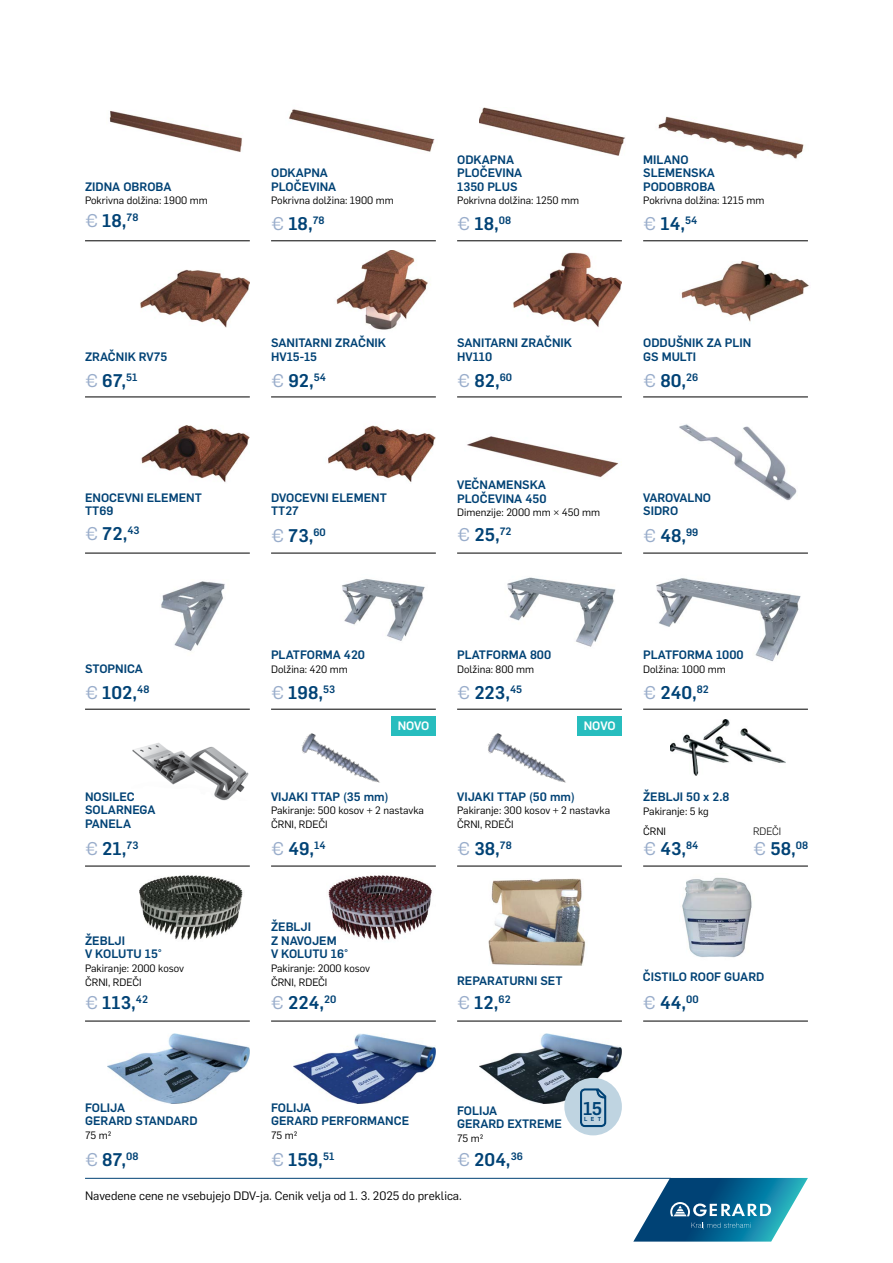
<style>
.page{position:relative;width:893px;height:1263px;background:#fff}
.page>*{position:absolute;margin:0;border:0;box-sizing:border-box;transform-origin:0 0}
.t1{font:500 18.15px "Flama";color:#004275}
.t2{font:500 18px "Flama";color:#004275}
.t3{font:500 12px/13.5px "Flama";color:#004275}
.t4{font:12px "Flama";color:#000}
.t5{font:500 12px "Flama";letter-spacing:-.015em;color:#fff}
.t6{font:10.5px/13.5px "Flama";color:#000}
.t7{font:300 10.5px "Flama";color:#000}
.t8{font:500 10.5px "Flama";color:#004275}
.t9{font:500 5.7px "Flama";color:#004275}
.s1{font-weight:400;color:#99adcb}
</style>
<div class="page">
<img style="left:161px;top:581px;width:64px;height:70px">
<hr style="left:85px;top:709px;width:165px;height:1px;background:#000">
<hr style="left:85px;top:1021px;width:165px;height:1px;background:#000">
<hr style="left:85px;top:866px;width:165px;height:1px;background:#000">
<img style="left:342px;top:579px;width:83px;height:62px">
<hr style="left:271px;top:709px;width:165px;height:1px;background:#000">
<hr style="left:271px;top:1021px;width:165px;height:1px;background:#000">
<hr style="left:271px;top:866px;width:165px;height:1px;background:#000">
<img style="left:507px;top:577px;width:109px;height:70px">
<hr style="left:457px;top:709px;width:165px;height:1px;background:#000">
<hr style="left:457px;top:1021px;width:165px;height:1px;background:#000">
<hr style="left:643px;top:1021px;width:165px;height:1px;background:#000">
<hr style="left:457px;top:866px;width:165px;height:1px;background:#000">
<img style="left:656px;top:578px;width:145px;height:84px">
<hr style="left:643px;top:709px;width:165px;height:1px;background:#000">
<hr style="left:643px;top:866px;width:165px;height:1px;background:#000">
<img style="left:289px;top:109px;width:146px;height:43px">
<hr style="left:85px;top:397px;width:165px;height:1px;background:#000">
<img style="left:480px;top:108px;width:145px;height:48px">
<hr style="left:271px;top:397px;width:165px;height:1px;background:#000">
<img style="left:658px;top:116px;width:146px;height:43px">
<hr style="left:457px;top:397px;width:165px;height:1px;background:#000">
<img style="left:140px;top:269px;width:110px;height:59px">
<hr style="left:643px;top:397px;width:165px;height:1px;background:#000">
<hr style="left:85px;top:240px;width:165px;height:1px;background:#000">
<hr style="left:271px;top:240px;width:165px;height:1px;background:#000">
<img style="left:467px;top:436px;width:152px;height:42px">
<hr style="left:457px;top:240px;width:165px;height:1px;background:#000">
<img style="left:109px;top:110px;width:133px;height:42px">
<hr style="left:643px;top:240px;width:165px;height:1px;background:#000">
<img style="left:132px;top:743px;width:117px;height:58px">
<img style="left:679px;top:424px;width:118px;height:77px">
<img style="left:670px;top:719px;width:116px;height:56px">
<img style="left:336px;top:251px;width:95px;height:79px">
<img style="left:513px;top:252px;width:109px;height:76px">
<img style="left:681px;top:261px;width:128px;height:61px">
<hr style="left:85px;top:553px;width:165px;height:1px;background:#000">
<hr style="left:271px;top:553px;width:165px;height:1px;background:#000">
<img style="left:328px;top:425px;width:108px;height:57px">
<hr style="left:457px;top:553px;width:165px;height:1px;background:#000">
<hr style="left:643px;top:553px;width:165px;height:1px;background:#000">
<img style="left:328px;top:875px;width:104px;height:65px">
<hr style="left:85px;top:1178px;width:586px;height:1px;background:#004275">
<svg style="left:633px;top:1178px;width:175px;height:63px"></svg>
<img style="left:139px;top:875px;width:104px;height:65px">
<img style="left:107px;top:1033px;width:143px;height:71px">
<img style="left:293px;top:1033px;width:143px;height:71px">
<img style="left:479px;top:1033px;width:143px;height:71px">
<img style="left:141px;top:425px;width:109px;height:57px">
<img style="left:301px;top:733px;width:79px;height:50px">
<img style="left:488px;top:733px;width:78px;height:50px">
<div style="left:577px;top:716px;width:45px;height:20px;background:#27bdbe"></div>
<div style="left:391px;top:716px;width:45px;height:20px;background:#27bdbe"></div>
<img style="left:682px;top:877px;width:70px;height:81px">
<img style="left:488px;top:879px;width:97px;height:87px">
<div style="left:564px;top:1078px;width:58px;height:57px;background:#bfd4e1;border-radius:50%"></div>
<svg style="left:580px;top:1088px;width:27px;height:40px"></svg>
<p class="t3" style="left:85px;top:179px;width:88px">ZIDNA OBROBA</p>
<p class="t6" style="left:85px;top:193px;width:124px">Pokrivna dolžina: 1900 mm</p>
<h2 class="t2" style="left:85px;top:208px;width:55px"><span class="s1">€</span> 18,<sup>78</sup></h2>
<p class="t3" style="left:85px;top:349px;width:84px">ZRAČNIK RV75</p>
<h2 class="t2" style="left:85px;top:367px;width:54px"><span class="s1">€</span> 67,<sup>51</sup></h2>
<p class="t3" style="left:85px;top:490px;width:118px">ENOCEVNI ELEMENT<br>TT69</p>
<h2 class="t2" style="left:85px;top:520px;width:56px"><span class="s1">€</span> 72,<sup>43</sup></h2>
<p class="t3" style="left:85px;top:661px;width:59px">STOPNICA</p>
<h2 class="t2" style="left:85px;top:679px;width:66px"><span class="s1">€</span> 102,<sup>48</sup></h2>
<p class="t3" style="left:85px;top:789px;width:72px">NOSILEC<br>SOLARNEGA<br>PANELA</p>
<h2 class="t2" style="left:85px;top:835px;width:55px"><span class="s1">€</span> 21,<sup>73</sup></h2>
<p class="t3" style="left:271px;top:165px;width:67px">ODKAPNA<br>PLOČEVINA</p>
<p class="t6" style="left:271px;top:193px;width:124px">Pokrivna dolžina: 1900 mm</p>
<h2 class="t2" style="left:271px;top:211px;width:55px"><span class="s1">€</span> 18,<sup>78</sup></h2>
<p class="t3" style="left:457px;top:152px;width:67px">ODKAPNA<br>PLOČEVINA<br>1350 PLUS</p>
<p class="t6" style="left:457px;top:193px;width:124px">Pokrivna dolžina: 1250 mm</p>
<h2 class="t2" style="left:457px;top:211px;width:55px"><span class="s1">€</span> 18,<sup>08</sup></h2>
<p class="t3" style="left:643px;top:152px;width:73px">MILANO<br>SLEMENSKA<br>PODOBROBA</p>
<p class="t6" style="left:643px;top:193px;width:123px">Pokrivna dolžina: 1215 mm</p>
<h2 class="t2" style="left:643px;top:211px;width:56px"><span class="s1">€</span> 14,<sup>54</sup></h2>
<p class="t3" style="left:271px;top:335px;width:116px">SANITARNI ZRAČNIK<br>HV15-15</p>
<p class="t3" style="left:457px;top:335px;width:116px">SANITARNI ZRAČNIK<br>HV110</p>
<p class="t3" style="left:643px;top:335px;width:110px">ODDUŠNIK ZA PLIN<br>GS MULTI</p>
<h2 class="t2" style="left:271px;top:367px;width:56px"><span class="s1">€</span> 92,<sup>54</sup></h2>
<h2 class="t2" style="left:457px;top:367px;width:56px"><span class="s1">€</span> 82,<sup>60</sup></h2>
<h2 class="t2" style="left:643px;top:367px;width:57px"><span class="s1">€</span> 80,<sup>26</sup></h2>
<p class="t3" style="left:271px;top:490px;width:117px">DVOCEVNI ELEMENT<br>TT27</p>
<h2 class="t2" style="left:271px;top:523px;width:56px"><span class="s1">€</span> 73,<sup>60</sup></h2>
<p class="t3" style="left:457px;top:477px;width:91px">VEČNAMENSKA<br>PLOČEVINA 450</p>
<p class="t6" style="left:457px;top:505px;width:145px">Dimenzije: 2000 mm × 450 mm</p>
<h2 class="t2" style="left:457px;top:521px;width:56px"><span class="s1">€</span> 25,<sup>72</sup></h2>
<p class="t3" style="left:643px;top:490px;width:70px">VAROVALNO<br>SIDRO</p>
<h2 class="t2" style="left:643px;top:523px;width:57px"><span class="s1">€</span> 48,<sup>99</sup></h2>
<p class="t3" style="left:271px;top:647px;width:95px">PLATFORMA 420</p>
<p class="t6" style="left:271px;top:662px;width:78px">Dolžina: 420 mm</p>
<h2 class="t2" style="left:271px;top:679px;width:66px"><span class="s1">€</span> 198,<sup>53</sup></h2>
<p class="t3" style="left:457px;top:647px;width:96px">PLATFORMA 800</p>
<p class="t6" style="left:457px;top:662px;width:79px">Dolžina: 800 mm</p>
<h2 class="t2" style="left:457px;top:679px;width:67px"><span class="s1">€</span> 223,<sup>45</sup></h2>
<p class="t5" style="left:398px;top:717px;width:33px">NOVO</p>
<p class="t5" style="left:584px;top:717px;width:33px">NOVO</p>
<p class="t3" style="left:271px;top:789px;width:119px">VIJAKI TTAP (35 mm)</p>
<p class="t6" style="left:271px;top:803px;width:154px">Pakiranje: 500 kosov + 2 nastavka<br>ČRNI, RDEČI</p>
<p class="t3" style="left:457px;top:789px;width:119px">VIJAKI TTAP (50 mm)</p>
<p class="t6" style="left:457px;top:803px;width:154px">Pakiranje: 300 kosov + 2 nastavka<br>ČRNI, RDEČI</p>
<h2 class="t2" style="left:271px;top:835px;width:56px"><span class="s1">€</span> 49,<sup>14</sup></h2>
<h2 class="t2" style="left:457px;top:835px;width:56px"><span class="s1">€</span> 38,<sup>78</sup></h2>
<p class="t3" style="left:643px;top:647px;width:102px">PLATFORMA 1000</p>
<p class="t6" style="left:643px;top:662px;width:84px">Dolžina: 1000 mm</p>
<h2 class="t2" style="left:643px;top:679px;width:67px"><span class="s1">€</span> 240,<sup>82</sup></h2>
<p class="t3" style="left:643px;top:789px;width:88px">ŽEBLJI 50 x 2.8</p>
<p class="t6" style="left:643px;top:800px;width:67px;line-height:20.2px">Pakiranje: 5 kg<br>ČRNI</p>
<h2 class="t2" style="left:643px;top:835px;width:57px"><span class="s1">€</span> 43,<sup>84</sup></h2>
<p class="t7" style="left:753px;top:824px;width:30px">RDEČI</p>
<h2 class="t2" style="left:753px;top:835px;width:56px"><span class="s1">€</span> 58,<sup>08</sup></h2>
<p class="t3" style="left:85px;top:933px;width:79px">ŽEBLJI<br>V KOLUTU 15°</p>
<p class="t6" style="left:85px;top:961px;width:101px">Pakiranje: 2000 kosov<br>ČRNI, RDEČI</p>
<p class="t3" style="left:271px;top:919px;width:79px">ŽEBLJI<br>Z NAVOJEM<br>V KOLUTU 16°</p>
<p class="t6" style="left:271px;top:961px;width:101px">Pakiranje: 2000 kosov<br>ČRNI, RDEČI</p>
<h2 class="t2" style="left:85px;top:989px;width:65px"><span class="s1">€</span> 113,<sup>42</sup></h2>
<p class="t8" style="left:324px;top:991px;width:14px">20</p>
<h2 class="t2" style="left:271px;top:989px;width:55px"><span class="s1">€</span> 224,</h2>
<p class="t3" style="left:85px;top:1100px;width:114px">FOLIJA<br>GERARD STANDARD</p>
<p class="t6" style="left:85px;top:1128px;width:28px">75 m2</p>
<p class="t3" style="left:271px;top:1100px;width:140px">FOLIJA<br>GERARD PERFORMANCE</p>
<p class="t6" style="left:271px;top:1128px;width:28px">75 m2</p>
<p class="t3" style="left:457px;top:973px;width:107px">REPARATURNI SET</p>
<p class="t3" style="left:643px;top:969px;width:123px">ČISTILO ROOF GUARD</p>
<h2 class="t2" style="left:457px;top:989px;width:55px"><span class="s1">€</span> 12,<sup>62</sup></h2>
<h2 class="t2" style="left:643px;top:989px;width:57px"><span class="s1">€</span> 44,<sup>00</sup></h2>
<p class="t3" style="left:457px;top:1103px;width:106px">FOLIJA<br>GERARD EXTREME</p>
<p class="t6" style="left:457px;top:1131px;width:28px">75 m2</p>
<h1 class="t1" style="left:583px;top:1096px;width:21px">15</h1>
<p class="t9" style="left:584px;top:1115px;width:19px">LET</p>
<h2 class="t2" style="left:85px;top:1146px;width:55px"><span class="s1">€</span> 87,<sup>08</sup></h2>
<h2 class="t2" style="left:457px;top:1146px;width:55px"><span class="s1">€</span> 204,</h2>
<h2 class="t2" style="left:271px;top:1146px;width:65px"><span class="s1">€</span> 159,<sup>51</sup></h2>
<p class="t8" style="left:511px;top:1148px;width:14px">36</p>
<p class="t4" style="left:85px;top:1187px;width:378px">Navedene cene ne vsebujejo DDV-ja. Cenik velja od 1. 3. 2025 do preklica.</p>
</div>
